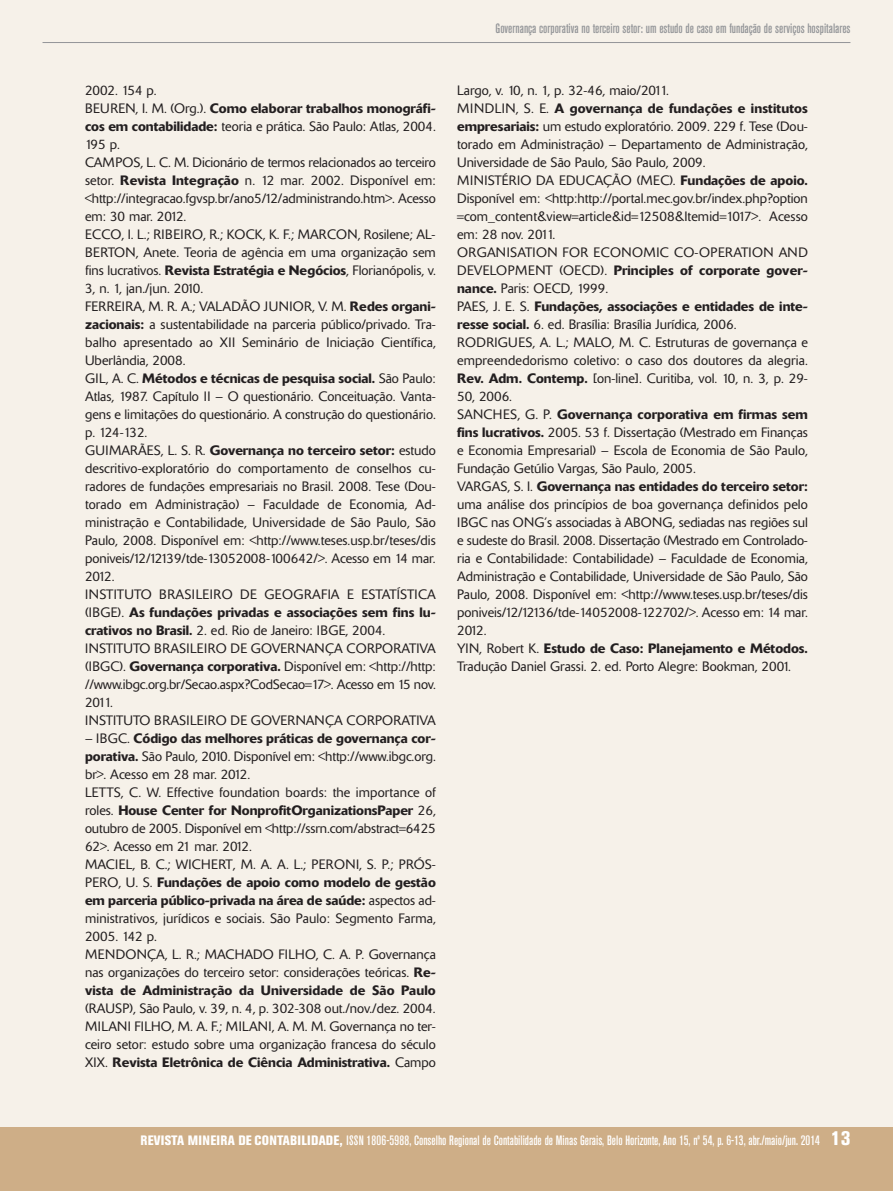
<style>
.page{position:relative;width:893px;height:1191px;background:#f6f1e9}
.page>*{position:absolute;margin:0;border:0;box-sizing:border-box;transform-origin:0 0}
.t1{font:300 13.5px/18px "Delta";color:#231f20}
.t2{font:500 condensed 13.5px "Akzidenz Grotesk BE";color:#fff}
.t3{font:500 condensed 13.5px "Akzidenz Grotesk BE";color:#939598}
.s1{font-weight:500}
.s2{font-weight:800}
.s3{font-weight:800;font-size:19.5px}
</style>
<div class="page">
<div style="left:0;top:1127px;width:893px;height:64px;background:#ceae87"></div>
<hr style="left:43px;top:42px;width:807px;height:1px;background:#939598">
<p class="t1" style="left:85px;top:82px;width:352px">2002. 154 p.<br>BEUREN, I. M. (Org.). <span class="s1">Como elaborar trabalhos monográfi&shy;cos em contabilidade:</span> teoria e prática. São Paulo: Atlas, 2004.<br>195 p.<br>CAMPOS, L. C. M. Dicionário de termos relacionados ao terceiro setor. <span class="s1">Revista Integração</span> n. 12 mar. 2002. Disponível em: &lt;http://integracao.fgvsp.br/ano5/12/administrando.htm&gt;. Acesso em: 30 mar. 2012.<br>ECCO, I. L.; RIBEIRO, R.; KOCK, K. F.; MARCON, Rosilene; AL-BERTON, Anete. Teoria de agência em uma organização sem fins lucrativos. <span class="s1">Revista Estratégia e Negócios</span>, Florianópolis, v.<br>3, n. 1, jan./jun. 2010.<br>FERREIRA, M. R. A.; VALADÃO JUNIOR, V. M. <span class="s1">Redes organi&shy;zacionais:</span> a sustentabilidade na parceria público/privado. Tra&shy;balho apresentado ao XII Seminário de Iniciação Científica, Uberlândia, 2008.<br>GIL, A. C. <span class="s1">Métodos e técnicas de pesquisa social.</span> São Paulo:<br>Atlas, 1987. Capítulo II – O questionário. Conceituação. Vanta&shy;gens e limitações do questionário. A construção do questionário. p. 124-132.<br>GUIMARÃES, L. S. R. <span class="s1">Governança no terceiro setor:</span> estudo descritivo-exploratório do comportamento de conselhos cu&shy;radores de fundações empresariais no Brasil. 2008. Tese (Dou&shy;torado em Administração) – Faculdade de Economia, Ad&shy;ministração e Contabilidade, Universidade de São Paulo, São Paulo, 2008. Disponível em: &lt;http://www.teses.usp.br/teses/dis poniveis/12/12139/tde-13052008-100642/&gt;. Acesso em 14 mar.<br>2012.<br>INSTITUTO BRASILEIRO DE GEOGRAFIA E ESTATÍSTICA (IBGE). <span class="s1">As fundações privadas e associações sem fins lu&shy;crativos no Brasil.</span> 2. ed. Rio de Janeiro: IBGE, 2004.<br>INSTITUTO BRASILEIRO DE GOVERNANÇA CORPORATIVA (IBGC). <span class="s1">Governança corporativa.</span> Disponível em: &lt;http://http: //www.ibgc.org.br/Secao.aspx?CodSecao=17&gt;. Acesso em 15 nov.<br>2011.<br>INSTITUTO BRASILEIRO DE GOVERNANÇA CORPORATIVA</p>
<p class="t1" style="left:85px;top:730px;width:352px">– IBGC. <span class="s1">Código das melhores práticas de governança cor&shy;porativa.</span> São Paulo, 2010. Disponível em: &lt;http://www.ibgc.org. br&gt;. Acesso em 28 mar. 2012.<br>LETTS, C. W. Effective foundation boards: the importance of roles. <span class="s1">House Center for NonprofitOrganizationsPaper</span> 26, outubro de 2005. Disponível em &lt;http://ssrn.com/abstract=6425<br>62&gt;. Acesso em 21 mar. 2012.<br>MACIEL, B. C.; WICHERT, M. A. A. L.; PERONI, S. P.; PRÓS-PERO, U. S. <span class="s1">Fundações de apoio como modelo de gestão em parceria público-privada na área de saúde:</span> aspectos ad&shy;ministrativos, jurídicos e sociais. São Paulo: Segmento Farma, 2005. 142 p.<br>MENDONÇA, L. R.; MACHADO FILHO, C. A. P. Governança nas organizações do terceiro setor: considerações teóricas. <span class="s1">Re&shy;vista de Administração da Universidade de São Paulo</span></p>
<p class="t1" style="left:85px;top:1000px;width:352px;text-align:justify">(RAUSP), São Paulo, v. 39, n. 4, p. 302-308 out./nov./dez. 2004.<br>MILANI FILHO, M. A. F.; MILANI, A. M. M. Governança no ter&shy;ceiro setor: estudo sobre uma organização francesa do século XIX. <span class="s1">Revista Eletrônica de Ciência Administrativa.</span> Campo</p>
<p class="t3" style="left:496px;top:23px;width:356px">Governança corporativa no terceiro setor: um estudo de caso em fundação de serviços hospitalares</p>
<p class="t1" style="left:457px;top:82px;width:352px">Largo, v. 10, n. 1, p. 32-46, maio/2011.<br>MINDLIN, S. E. <span class="s1">A governança de fundações e institutos empresariais:</span> um estudo exploratório. 2009. 229 f. Tese (Dou&shy;torado em Administração) – Departamento de Administração, Universidade de São Paulo, São Paulo, 2009.<br>MINISTÉRIO DA EDUCAÇÃO (MEC). <span class="s1">Fundações de apoio.<br></span>Disponível em: &lt;http:http://portal.mec.gov.br/index.php?option =com_content&amp;view=article&amp;id=12508&amp;Itemid=1017&gt;. Acesso em: 28 nov. 2011.<br>ORGANISATION FOR ECONOMIC CO-OPERATION AND DEVELOPMENT (OECD). <span class="s1">Principles of corporate gover&shy;nance.</span> Paris: OECD, 1999.<br>PAES, J. E. S. <span class="s1">Fundações, associações e entidades de inte&shy;resse social.</span> 6. ed. Brasília: Brasília Jurídica, 2006.<br>RODRIGUES, A. L.; MALO, M. C. Estruturas de governança e empreendedorismo coletivo: o caso dos doutores da alegria.<br><span class="s1">Rev. Adm. Contemp.</span> [on-line]. Curitiba, vol. 10, n. 3, p. 29- 50, 2006.<br>SANCHES, G. P. <span class="s1">Governança corporativa em firmas sem fins lucrativos.</span> 2005. 53 f. Dissertação (Mestrado em Finanças e Economia Empresarial) – Escola de Economia de São Paulo, Fundação Getúlio Vargas, São Paulo, 2005.<br>VARGAS, S. I. <span class="s1">Governança nas entidades do terceiro setor: </span>uma análise dos princípios de boa governança definidos pelo IBGC nas ONG’s associadas à ABONG, sediadas nas regiões sul e sudeste do Brasil. 2008. Dissertação (Mestrado em Controlado&shy;ria e Contabilidade: Contabilidade) – Faculdade de Economia, Administração e Contabilidade, Universidade de São Paulo, São Paulo, 2008. Disponível em: &lt;http://www.teses.usp.br/teses/dis poniveis/12/12136/tde-14052008-122702/&gt;. Acesso em: 14 mar.<br>2012.<br>YIN, Robert K. <span class="s1">Estudo de Caso: Planejamento e Métodos.<br></span>Tradução Daniel Grassi. 2. ed. Porto Alegre: Bookman, 2001.</p>
<p class="t2" style="left:140px;top:1135px;width:712px"><span class="s2">REVISTA MINEIRA DE CONTABILIDADE,</span> ISSN 1806-5988, Conselho Regional de Contabilidade de Minas Gerais, Belo Horizonte, Ano 15, nº 54, p. 6-13, abr./maio/jun. 2014 <span class="s3">13</span></p>
</div>
